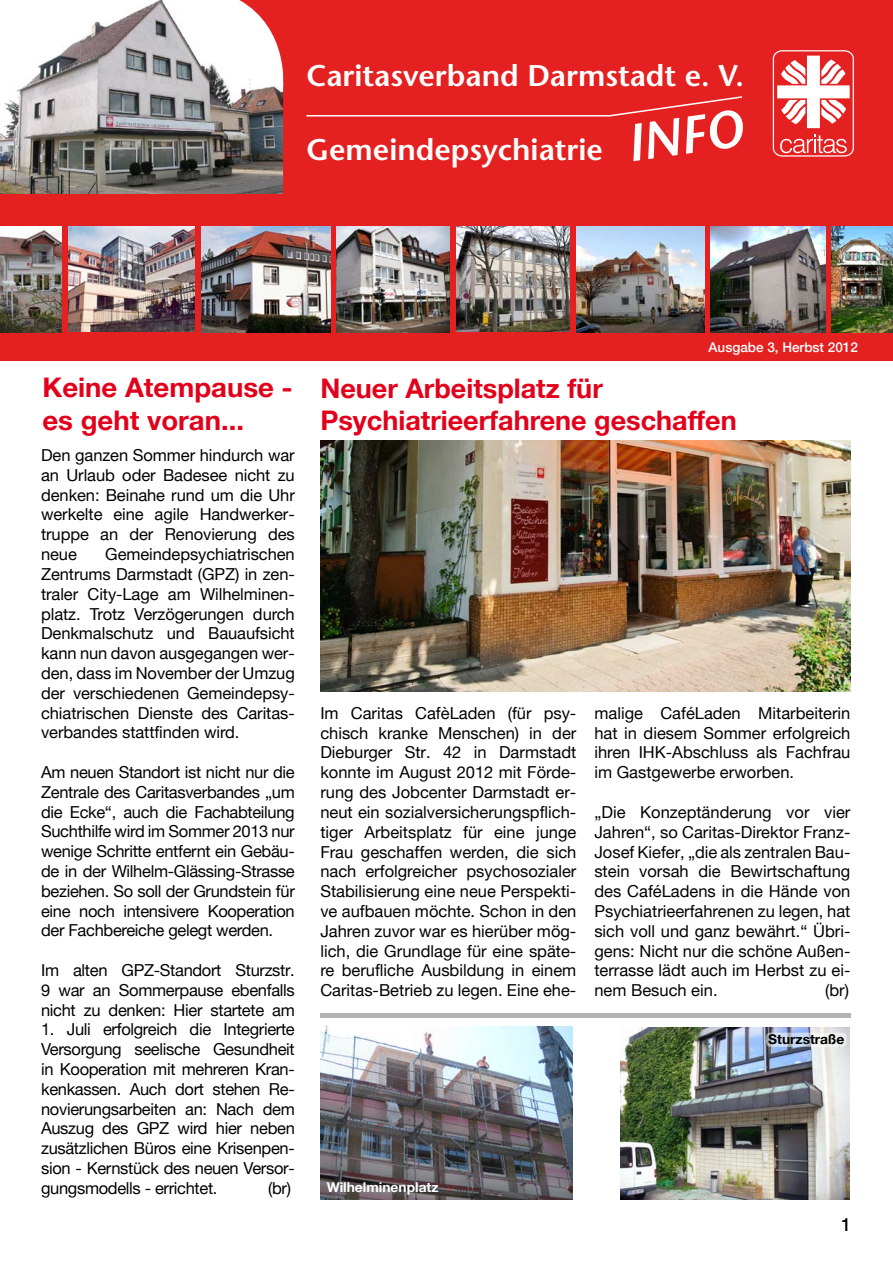
<style>
.page{position:relative;width:893px;height:1263px;background:#fff}
.page>*{position:absolute;margin:0;border:0;box-sizing:border-box;transform-origin:0 0}
.t1{font:italic 600 52.35px "Stone Sans Std";color:#fff}
.t2{font:600 29.85px "Stone Sans Std";color:#fff}
.t3{font:700 27px/32.4px "Helvetica Neue";color:#e2001a}
.t4{font:18px "Helvetica Neue";color:#000}
.t5{font:16.5px/19.8px "Helvetica Neue";letter-spacing:-.005em;color:#000;text-align:justify}
.t6{font:500 13.5px "Helvetica Neue";color:#fff}
.t7{font:700 13.5px "Helvetica Neue";color:#fff}
.t8{font:700 13.5px "Helvetica Neue";color:#000}
</style>
<div class="page">
<img style="left:320px;top:1026px;width:253px;height:173px">
<div style="left:0;top:0;width:893px;height:360px;background:#e42120"></div>
<hr style="left:306px;top:115px;width:304px;height:2px;background:#fff">
<img style="left:68px;top:226px;width:127px;height:106px">
<img style="left:201px;top:226px;width:129px;height:106px">
<img style="left:0;top:226px;width:62px;height:106px">
<img style="left:456px;top:226px;width:114px;height:106px">
<img style="left:576px;top:226px;width:128px;height:106px">
<img style="left:711px;top:226px;width:114px;height:106px">
<img style="left:831px;top:226px;width:62px;height:106px">
<img style="left:336px;top:226px;width:114px;height:106px">
<img style="left:0;top:0;width:284px;height:194px">
<svg style="left:773px;top:50px;width:81px;height:107px"></svg>
<svg style="left:608px;top:96px;width:135px;height:21px"></svg>
<img style="left:320px;top:440px;width:530px;height:252px">
<hr style="left:320px;top:1013px;width:530px;height:4px;background:#b1b3b4">
<img style="left:620px;top:1027px;width:229px;height:172px">
<svg style="left:766px;top:1033px;width:80px;height:14px"></svg>
<h2 class="t2" style="left:306px;top:58px;width:439px">Caritasverband Darmstadt e. V.</h2>
<h2 class="t2" style="left:306px;top:132px;width:298px">Gemeindepsychiatrie</h2>
<h1 class="t1" style="left:622px;top:112px;width:119px;rotate:-8deg">INFO</h1>
<h3 class="t3" style="left:43px;top:371px;width:252px">Keine Atempause - es geht voran...</h3>
<p class="t5" style="left:41px;top:445px;width:255px">Den ganzen Sommer hindurch war an Urlaub oder Badesee nicht zu denken: Beinahe rund um die Uhr werkelte eine agile Handwerker&shy;truppe an der Renovierung des neue</p>
<p class="t5" style="left:41px;top:544px;width:255px;text-indent:64px">Gemeindepsychiatrischen Zentrums Darmstadt (GPZ) in zen&shy;traler City-Lage am Wilhelminen&shy;platz. Trotz Verzögerungen durch Denkmalschutz und Bauaufsicht kann nun davon ausgegangen wer&shy;den, dass im November der Umzug der verschiedenen Gemeindepsy&shy;chiatrischen Dienste des Caritas&shy;verbandes stattfinden wird.</p>
<p class="t5" style="left:41px;top:762px;width:255px">Am neuen Standort ist nicht nur die Zentrale des Caritasverbandes „um die Ecke“, auch die Fachabteilung Suchthilfe wird im Sommer 2013 nur wenige Schritte entfernt ein Gebäu&shy;de in der Wilhelm-Glässing-Strasse beziehen. So soll der Grundstein für eine noch intensivere Kooperation der Fachbereiche gelegt werden.</p>
<p class="t5" style="left:41px;top:960px;width:255px">Im alten GPZ-Standort Sturzstr.<br>9 war an Sommerpause ebenfalls nicht zu denken: Hier startete am</p>
<p class="t5" style="left:41px;top:1019px;width:255px">1. Juli erfolgreich die Integrierte Versorgung seelische Gesundheit in Kooperation mit mehreren Kran&shy;kenkassen. Auch dort stehen Re&shy;novierungsarbeiten an: Nach dem Auszug des GPZ wird hier neben zusätzlichen Büros eine Krisenpen&shy;sion - Kernstück des neuen Versor&shy;gungsmodells - errichtet.</p>
<p class="t5" style="left:268px;top:1178px;width:24px">(br)</p>
<p class="t6" style="left:709px;top:339px;width:151px">Ausgabe 3, Herbst 2012</p>
<h3 class="t3" style="left:320px;top:371px;width:418px">Neuer Arbeitsplatz für<br>Psychiatrieerfahrene geschaffen</h3>
<p class="t5" style="left:320px;top:703px;width:258px">Im Caritas CafèLaden (für psy&shy;chisch kranke Menschen) in der Dieburger Str. 42 in Darmstadt konnte im August 2012 mit Förde&shy;rung des Jobcenter Darmstadt er&shy;neut ein sozialversicherungspflich&shy;tiger Arbeitsplatz für eine junge Frau geschaffen werden, die sich nach erfolgreicher psychosozialer Stabilisierung eine neue Perspekti&shy;ve aufbauen möchte. Schon in den Jahren zuvor war es hierüber mög&shy;lich, die Grundlage für eine späte&shy;re berufliche Ausbildung in einem Caritas-Betrieb zu legen. Eine ehe-</p>
<p class="t5" style="left:594px;top:703px;width:258px">malige CaféLaden Mitarbeiterin hat in diesem Sommer erfolgreich ihren IHK-Abschluss als Fachfrau im Gastgewerbe erworben.</p>
<p class="t5" style="left:594px;top:802px;width:258px">„Die Konzeptänderung vor vier Jahren“, so Caritas-Direktor Franz-Josef Kiefer, „die als zentralen Bau&shy;stein vorsah die Bewirtschaftung des CaféLadens in die Hände von Psychiatrieerfahrenen zu legen, hat sich voll und ganz bewährt.“ Übri&shy;gens: Nicht nur die schöne Außen&shy;terrasse lädt auch im Herbst zu ei&shy;nem Besuch ein.</p>
<p class="t5" style="left:825px;top:980px;width:25px">(br)</p>
<p class="t7" style="left:327px;top:1178px;width:113px">Wilhelminenplatz</p>
<p class="t8" style="left:768px;top:1030px;width:78px">Sturzstraße</p>
<p class="t4" style="left:841px;top:1214px;width:12px">1</p>
</div>
